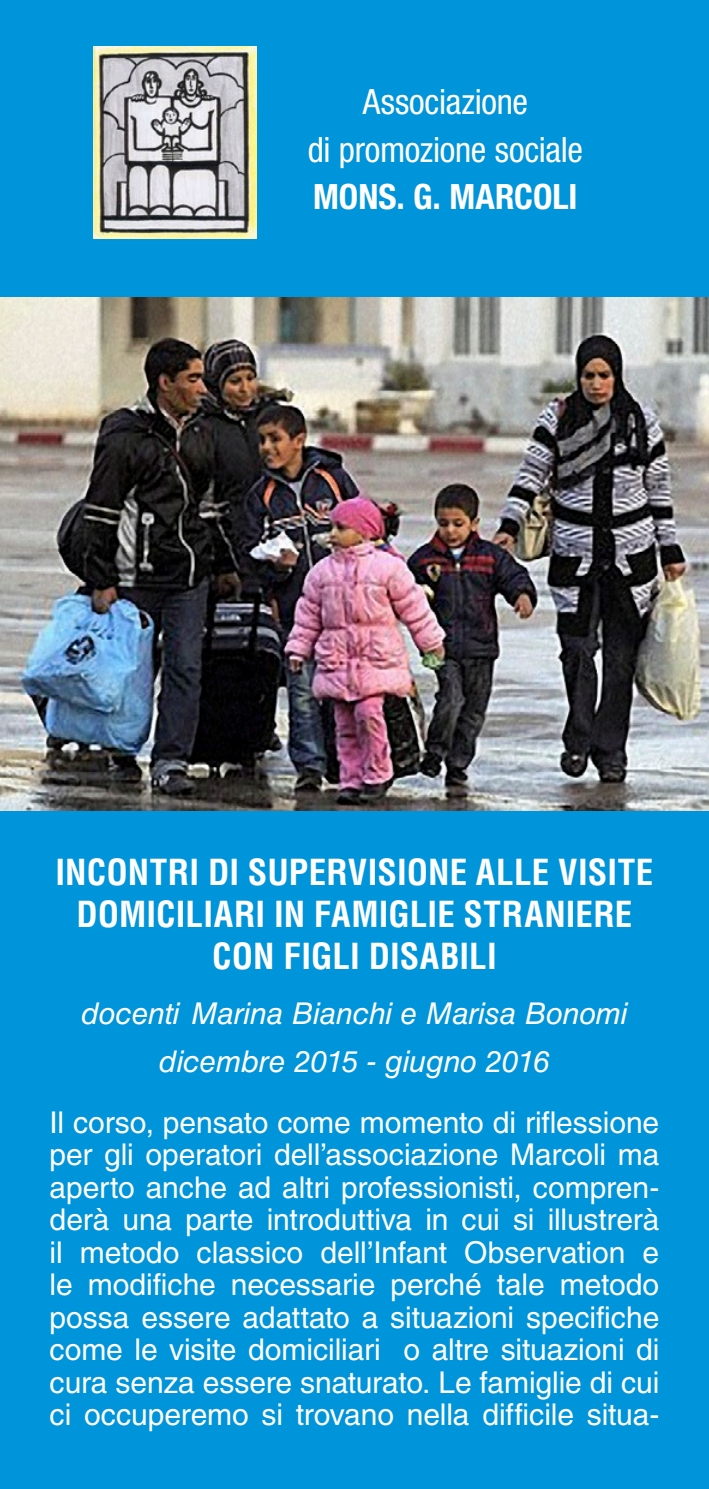
<style>
.page{position:relative;width:709px;height:1489px;background:#fff}
.page>*{position:absolute;margin:0;border:0;box-sizing:border-box;transform-origin:0 0}
.t1{font:700 condensed 35px/42px "Helvetica LT Std";color:#fff;text-align:center}
.t2{font:condensed 35px/47.8px "Helvetica Neue LT Std";letter-spacing:-.01em;color:#fff;text-align:center}
.t3{font:700 condensed 35px "Helvetica Neue LT Std";color:#fff}
.t4{font:30px/32.5px "Helvetica LT Std";letter-spacing:-.005em;color:#fff;text-align:justify}
.t5{font:italic 30px/48px "Helvetica LT Std";letter-spacing:-.005em;color:#fff;text-align:center}
</style>
<div class="page">
<div style="left:0;top:0;width:709px;height:1488px;background:#0094da"></div>
<img style="left:0;top:298px;width:709px;height:512px">
<img style="left:93px;top:46px;width:164px;height:193px">
<p class="t2" style="left:308px;top:77px;width:277px">Associazione<br>di promozione sociale</p>
<p class="t3" style="left:313px;top:176px;width:266px">MONS. G. MARCOLI</p>
<p class="t1" style="left:56px;top:850px;width:599px">INCONTRI DI SUPERVISIONE ALLE VISITE<br>DOMICILIARI IN FAMIGLIE STRANIERE<br>CON FIGLI DISABILI</p>
<p class="t5" style="left:81px;top:989px;width:548px">docenti Marina Bianchi e Marisa Bonomi dicembre 2015 - giugno 2016</p>
<p class="t4" style="left:50px;top:1105px;width:611px">Il corso, pensato come momento di riflessione per gli operatori dell’associazione Marcoli ma aperto anche ad altri professionisti, compren&shy;derà una parte introduttiva in cui si illustrerà il metodo classico dell’Infant Observation e le modifiche necessarie perché tale metodo possa essere adattato a situazioni specifiche come le visite domiciliari o altre situazioni di cura senza essere snaturato. Le famiglie di cui ci occuperemo si trovano nella difficile situa-</p>
</div>
